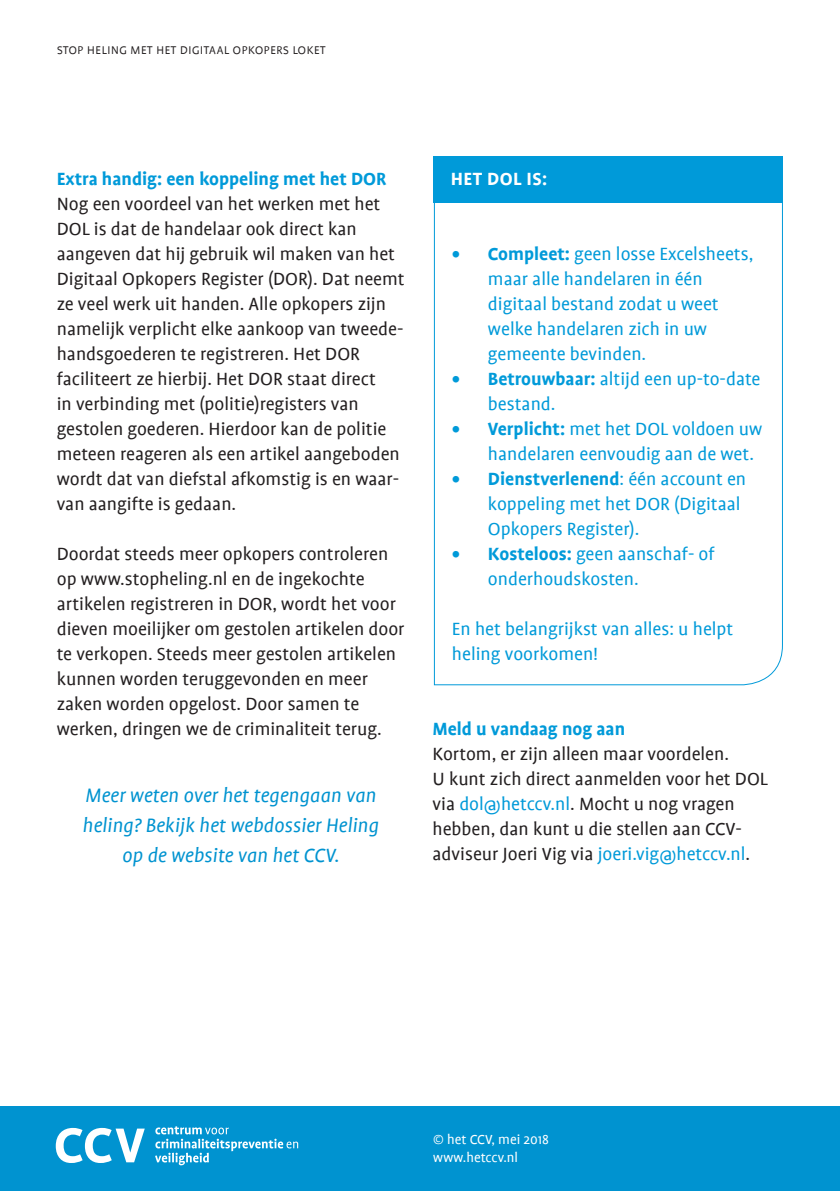
<style>
.page{position:relative;width:840px;height:1191px;background:#fff}
.page>*{position:absolute;margin:0;border:0;box-sizing:border-box;transform-origin:0 0}
.t1{font:italic 22px "Profile";color:#0093d0}
.t2{font:20px/25px "Profile";color:#231f20}
.t3{font:20px/25px "Profile";color:#009ad9}
.t4{font:700 20px "Profile";color:#009ad9}
.CCV_kader_kopje{font:700 20px "Profile";letter-spacing:.02em;color:#fff}
.t5{font:300 15px "Profile SC";color:#231f20}
.t6{font:15px "Profile";color:#fff}
.s1{color:#009ad9}
.s2{font-weight:700}
.s3{font-weight:300}
</style>
<div class="page">
<div style="left:0;top:1106px;width:839px;height:85px;background:#0093d0"></div>
<svg style="left:56px;top:1128px;width:89px;height:35px"></svg>
<svg style="left:155px;top:1126px;width:143px;height:39px"></svg>
<svg style="left:433px;top:165px;width:350px;height:521px"></svg>
<div style="left:433px;top:156px;width:349px;height:47px;background:#009ad9"></div>
<p class="t5" style="left:57px;top:42px;width:270px">stop heling met het digitaal opkopers loket</p>
<p class="t4" style="left:57px;top:168px;width:331px">Extra handig: een koppeling met het DOR</p>
<p class="CCV_kader_kopje" style="left:450px;top:168px;width:98px">HET DOL IS:</p>
<p class="t2" style="left:57px;top:192px;width:349px">Nog een voordeel van het werken met het DOL is dat de handelaar ook direct kan aangeven dat hij gebruik wil maken van het Digitaal Opkopers Register (DOR). Dat neemt ze veel werk uit handen. Alle opkopers zijn namelijk verplicht elke aankoop van tweede-</p>
<p class="t2" style="left:57px;top:342px;width:344px">handsgoederen te registreren. Het DOR faciliteert ze hierbij. Het DOR staat direct<br>in verbinding met (politie)registers van gestolen goederen. Hierdoor kan de politie meteen reageren als een artikel aangeboden wordt dat van diefstal afkomstig is en waar&shy;van aangifte is gedaan.</p>
<p class="t2" style="left:57px;top:542px;width:349px">Doordat steeds meer opkopers controleren op www.stopheling.nl en de ingekochte artikelen registreren in DOR, wordt het voor dieven moeilijker om gestolen artikelen door te verkopen. Steeds meer gestolen artikelen kunnen worden teruggevonden en meer zaken worden opgelost. Door samen te</p>
<p class="t2" style="left:57px;top:717px;width:326px">werken, dringen we de criminaliteit terug.</p>
<p class="t4" style="left:432px;top:718px;width:194px">Meld u vandaag nog aan</p>
<p class="t2" style="left:432px;top:742px;width:298px">Kortom, er zijn alleen maar voordelen.</p>
<p class="t2" style="left:432px;top:767px;width:337px">U kunt zich direct aanmelden voor het DOL via <span class="s1">dol@hetccv.nl</span>. Mocht u nog vragen hebben, dan kunt u die stellen aan CCV&shy;adviseur Joeri Vig via <span class="s1">joeri.vig@hetccv.nl</span>.</p>
<p class="t3" style="left:487px;top:242px;width:267px;text-indent:-36px"><span class="s2">• Compleet:</span> geen losse Excelsheets, maar alle handelaren in één digitaal bestand zodat u weet welke handelaren zich in uw gemeente bevinden.</p>
<p class="t3" style="left:487px;top:367px;width:274px;text-indent:-36px"><span class="s2">• Betrouwbaar:</span> altijd een up-to-date bestand.</p>
<p class="t3" style="left:487px;top:417px;width:276px;text-indent:-36px"><span class="s2">• Verplicht:</span> met het DOL voldoen uw handelaren eenvoudig aan de wet.</p>
<p class="t3" style="left:487px;top:467px;width:259px;text-indent:-36px"><span class="s2">• Dienstverlenend</span>: één account en koppeling met het DOR (Digitaal<br>Opkopers Register).</p>
<p class="t3" style="left:487px;top:542px;width:228px;text-indent:-36px"><span class="s2">• Kosteloos:</span> geen aanschaf- of onderhoudskosten.</p>
<p class="t3" style="left:451px;top:617px;width:283px">En het belangrijkst van alles: u helpt heling voorkomen!</p>
<p class="t1" style="left:85px;top:783px;width:292px">Meer weten over het tegengaan van</p>
<p class="t1" style="left:83px;top:813px;width:298px">heling? Bekijk het webdossier Heling</p>
<p class="t1" style="left:122px;top:843px;width:219px">op de website van het CCV.</p>
<p class="t6" style="left:433px;top:1131px;width:117px"><span class="s3">©</span> het CCV, mei 2018</p>
<p class="t6" style="left:433px;top:1149px;width:86px">www.hetccv.nl</p>
</div>
